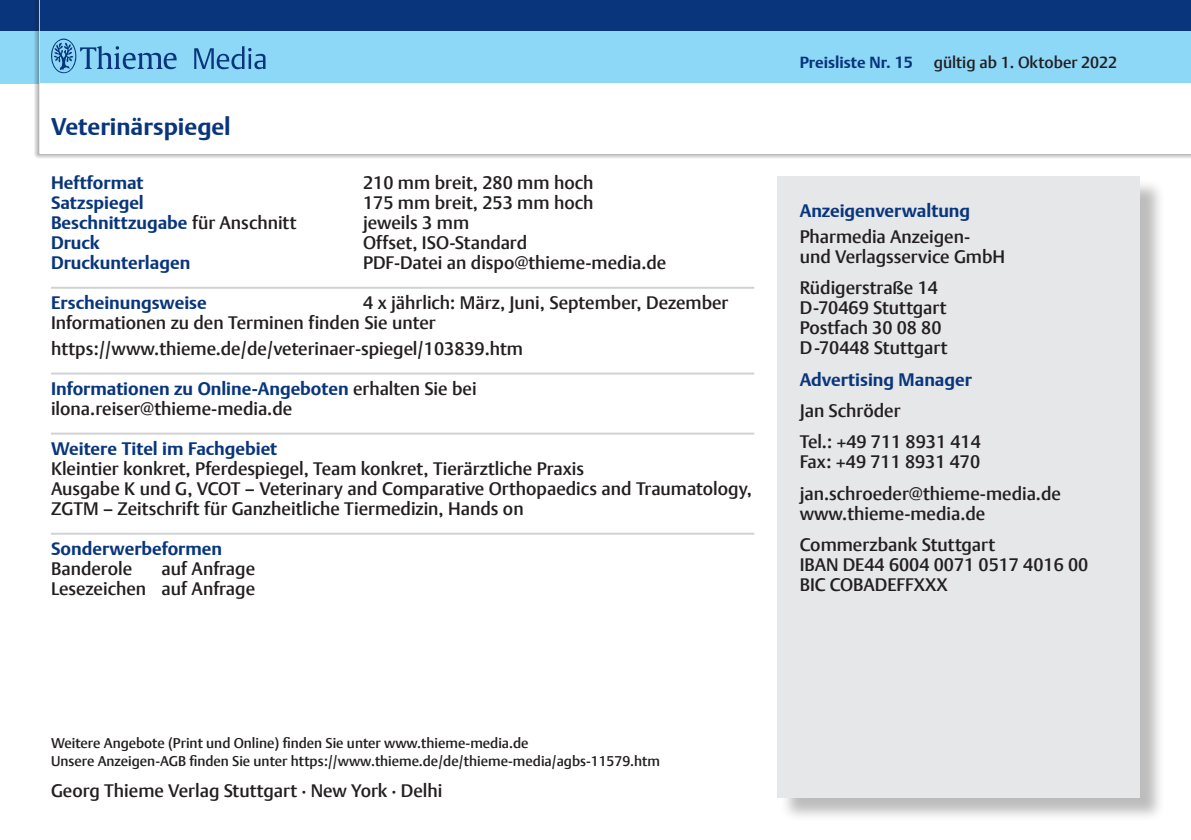
<style>
.page{position:relative;width:1191px;height:840px;background:#fff}
.page>*{position:absolute;margin:0;border:0;box-sizing:border-box;transform-origin:0 0}
.t1{font:700 24px "Thieme Argo 2011";color:#08357c}
.t2{font:500 18px/20px "Thieme Argo 2011";color:#231f20}
.t3{font:700 18px "Thieme Argo 2011";color:#08357c}
.t4{font:500 16px "Thieme Argo 2011";color:#231f20}
.t5{font:700 16px "Thieme Argo 2011";color:#08357c}
.t6{font:500 14px "Thieme Argo 2011";color:#231f20}
.s1{font-weight:500;color:#231f20}
.s2{font-weight:700;color:#08357c}
</style>
<div class="page">
<div style="left:0;top:0;width:1191px;height:31px;background:#08357c"></div>
<div style="left:0;top:31px;width:1191px;height:52px;background:#8dd7f7"></div>
<div style="left:34px;top:0;width:1157px;height:158px;background:#231f20;opacity:.75"></div>
<div style="left:40px;top:0;width:1151px;height:31px;background:#08357c"></div>
<div style="left:40px;top:31px;width:1151px;height:52px;background:#8dd7f7"></div>
<div style="left:40px;top:83px;width:1151px;height:71px;background:#fff"></div>
<svg style="left:194px;top:46px;width:71px;height:23px"></svg>
<svg style="left:51px;top:39px;width:126px;height:35px"></svg>
<div style="left:779px;top:179px;width:386px;height:643px;background:#231f20;opacity:.3"></div>
<div style="left:777px;top:176px;width:363px;height:621px;background:#e6e7e9"></div>
<hr style="left:52px;top:286px;width:701px;height:2px;background:#d1d2d4">
<hr style="left:52px;top:372px;width:701px;height:2px;background:#d1d2d4">
<hr style="left:52px;top:432px;width:701px;height:2px;background:#d1d2d4">
<hr style="left:52px;top:532px;width:701px;height:2px;background:#d1d2d4">
<h1 class="t1" style="left:51px;top:110px;width:181px">Veterinärspiegel</h1>
<p class="t3" style="left:51px;top:170px;width:94px">Heftformat</p>
<p class="t2" style="left:363px;top:172px;width:232px">210 mm breit, 280 mm hoch</p>
<p class="t3" style="left:51px;top:190px;width:94px">Satzspiegel</p>
<p class="t2" style="left:363px;top:192px;width:232px">175 mm breit, 253 mm hoch</p>
<p class="t3" style="left:51px;top:210px;width:247px">Beschnittzugabe <span class="s1">für Anschnitt</span></p>
<p class="t2" style="left:363px;top:212px;width:107px">jeweils 3 mm</p>
<p class="t3" style="left:51px;top:230px;width:50px">Druck</p>
<p class="t2" style="left:363px;top:232px;width:166px">Offset, ISO-Standard</p>
<p class="t3" style="left:51px;top:250px;width:141px">Druckunterlagen</p>
<p class="t2" style="left:363px;top:252px;width:305px">PDF-Datei an dispo@thieme-media.de</p>
<p class="t3" style="left:51px;top:290px;width:157px">Erscheinungsweise</p>
<p class="t2" style="left:51px;top:292px;width:679px;text-indent:312px">4 x jährlich: März, Juni, September, Dezember<br>Informationen zu den Terminen finden Sie unter</p>
<p class="t2" style="left:51px;top:337px;width:473px">https://www.thieme.de/de/veterinaer-spiegel/103839.htm</p>
<p class="t2" style="left:51px;top:377px;width:427px"><span class="s2">Informationen zu Online-Angeboten</span> erhalten Sie bei ilona.reiser@thieme-media.de</p>
<p class="t3" style="left:51px;top:436px;width:228px">Weitere Titel im Fachgebiet</p>
<p class="t2" style="left:51px;top:457px;width:702px">Kleintier konkret, Pferdespiegel, Team konkret, Tierärztliche Praxis<br>Ausgabe K und G, VCOT – Veterinary and Comparative Orthopaedics and Traumatology,<br>ZGTM – Zeitschrift für Ganzheitliche Tiermedizin, Hands on</p>
<p class="t3" style="left:51px;top:536px;width:173px">Sonderwerbeformen</p>
<p class="t2" style="left:51px;top:557px;width:83px">Banderole</p>
<p class="t2" style="left:51px;top:557px;width:206px;text-align:right">auf Anfrage<br>Lesezeichen auf Anfrage</p>
<p class="t5" style="left:799px;top:52px;width:115px">Preisliste Nr. 15</p>
<p class="t4" style="left:933px;top:52px;width:185px">gültig ab 1. Oktober 2022</p>
<p class="t3" style="left:799px;top:198px;width:172px">Anzeigenverwaltung</p>
<p class="t2" style="left:799px;top:226px;width:207px">Pharmedia Anzeigen&shy;und Verlagsservice GmbH</p>
<p class="t2" style="left:799px;top:277px;width:149px">Rüdigerstraße 14<br>D-70469 Stuttgart<br>Postfach 30 08 80<br>D-70448 Stuttgart</p>
<p class="t3" style="left:799px;top:367px;width:174px">Advertising Manager</p>
<p class="t2" style="left:799px;top:394px;width:183px;line-height:31.4px">Jan Schröder<br>Tel.: +49 711 8931 414</p>
<p class="t2" style="left:799px;top:445px;width:263px;line-height:31.4px">Fax: +49 711 8931 470 jan.schroeder@thieme-media.de</p>
<p class="t2" style="left:799px;top:497px;width:197px;line-height:31.4px">www.thieme-media.de<br>Commerzbank Stuttgart</p>
<p class="t2" style="left:799px;top:554px;width:290px">IBAN DE44 6004 0071 0517 4016 00<br>BIC COBADEFFXXX</p>
<p class="t6" style="left:51px;top:733px;width:479px">Weitere Angebote (Print und Online) finden Sie unter www.thieme-media.de</p>
<p class="t6" style="left:51px;top:751px;width:610px">Unsere Anzeigen-AGB finden Sie unter https://www.thieme.de/de/thieme-media/agbs-11579.htm</p>
<p class="t2" style="left:51px;top:780px;width:393px">Georg Thieme Verlag Stuttgart · New York · Delhi</p>
</div>
